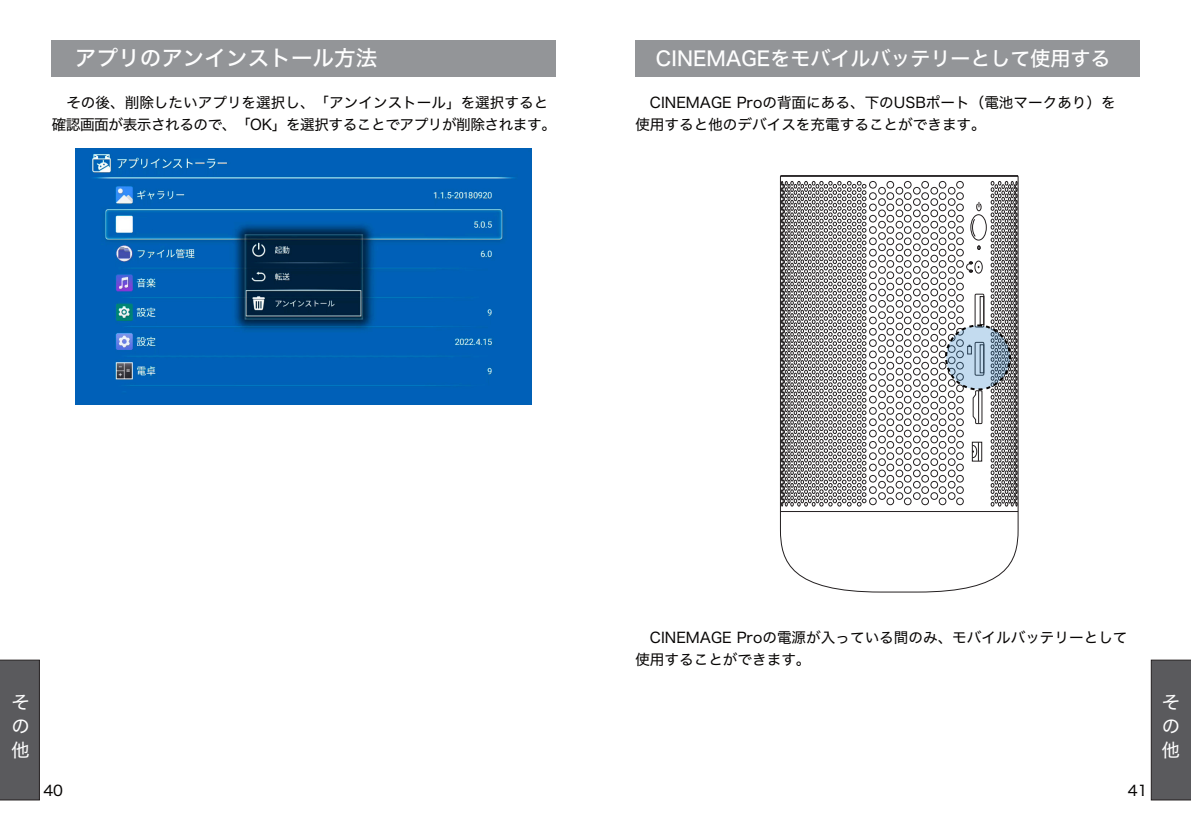
<style>
.page{position:relative;width:1191px;height:840px;background:#fff}
.page>*{position:absolute;margin:0;border:0;box-sizing:border-box;transform-origin:0 0}
.t1{font:21.6px "Hiragino Sans W5";color:#fefefe}
.t2{font:20px "Hiragino Sans W5";color:#fefefe}
.t3{font:18.4px/24.2px "Hiragino Sans W4";color:#fefefe;text-align:justify}
.t4{font:14.6px/22.2px "Hiragino Sans W4";color:#060403}
.t5{font:14.6px/22.2px "Hiragino Sans W4";letter-spacing:-.03em;color:#060403;text-align:center}
</style>
<div class="page">
<svg style="left:780px;top:176px;width:238px;height:416px"></svg>
<hr style="left:780px;top:175px;width:238px;height:1px;background:#231f20">
<hr style="left:780px;top:511px;width:238px;height:1px;background:#231f20">
<div style="left:970px;top:214px;width:16px;height:26px;border:1px solid #231f20;border-radius:50%"></div>
<div style="left:974px;top:261px;width:8px;height:12px;border:1px solid #231f20;border-radius:50%"></div>
<svg style="left:972px;top:218px;width:4px;height:19px"></svg>
<svg style="left:977px;top:245px;width:3px;height:4px"></svg>
<svg style="left:976px;top:202px;width:5px;height:9px"></svg>
<div style="left:974px;top:294px;width:10px;height:33px;border:1px solid #231f20"></div>
<div style="left:980px;top:296px;width:4px;height:29px;border:1px solid #231f20"></div>
<hr style="left:978px;top:390px;width:1px;height:33px;background:#231f20">
<div style="left:972px;top:441px;width:10px;height:20px;border:1px solid #231f20"></div>
<svg style="left:971px;top:442px;width:8px;height:19px"></svg>
<svg style="left:966px;top:261px;width:13px;height:11px"></svg>
<div style="left:945px;top:324px;width:66px;height:66px;background:#3c8ccb;border:2px dashed #060403;border-radius:50%;opacity:.31"></div>
<div style="left:635px;top:40px;width:504px;height:37px;background:#939598"></div>
<img style="left:75px;top:148px;width:457px;height:256px">
<div style="left:1151px;top:659px;width:40px;height:140px;background:#5a5a5d"></div>
<div style="left:0;top:659px;width:40px;height:140px;background:#5a5a5d"></div>
<div style="left:52px;top:40px;width:504px;height:37px;background:#939598"></div>
<h1 class="t1" style="left:75px;top:47px;width:304px">アプリのアンインストール方法</h1>
<p class="t5" style="left:52px;top:91px;width:505px">その後、削除したいアプリを選択し、「アンインストール」を選択すると<br>確認画面が表示されるので、「OK」を選択することでアプリが削除されます。</p>
<h2 class="t2" style="left:656px;top:49px;width:456px">CINEMAGEをモバイルバッテリーとして使用する</h2>
<p class="t4" style="left:635px;top:91px;width:482px;text-indent:15px">CINEMAGE Proの背面にある、下のUSBポート（電池マークあり）を使用すると他のデバイスを充電することができます。</p>
<p class="t3" style="left:11px;top:689px;width:20px">その他</p>
<p class="t4" style="left:43px;top:779px;width:21px">40</p>
<p class="t4" style="left:635px;top:625px;width:494px;text-indent:15px">CINEMAGE Proの電源が入っている間のみ、モバイルバッテリーとして使用することができます。</p>
<p class="t4" style="left:1127px;top:779px;width:21px">41</p>
<p class="t3" style="left:1161px;top:689px;width:20px">その他</p>
</div>
